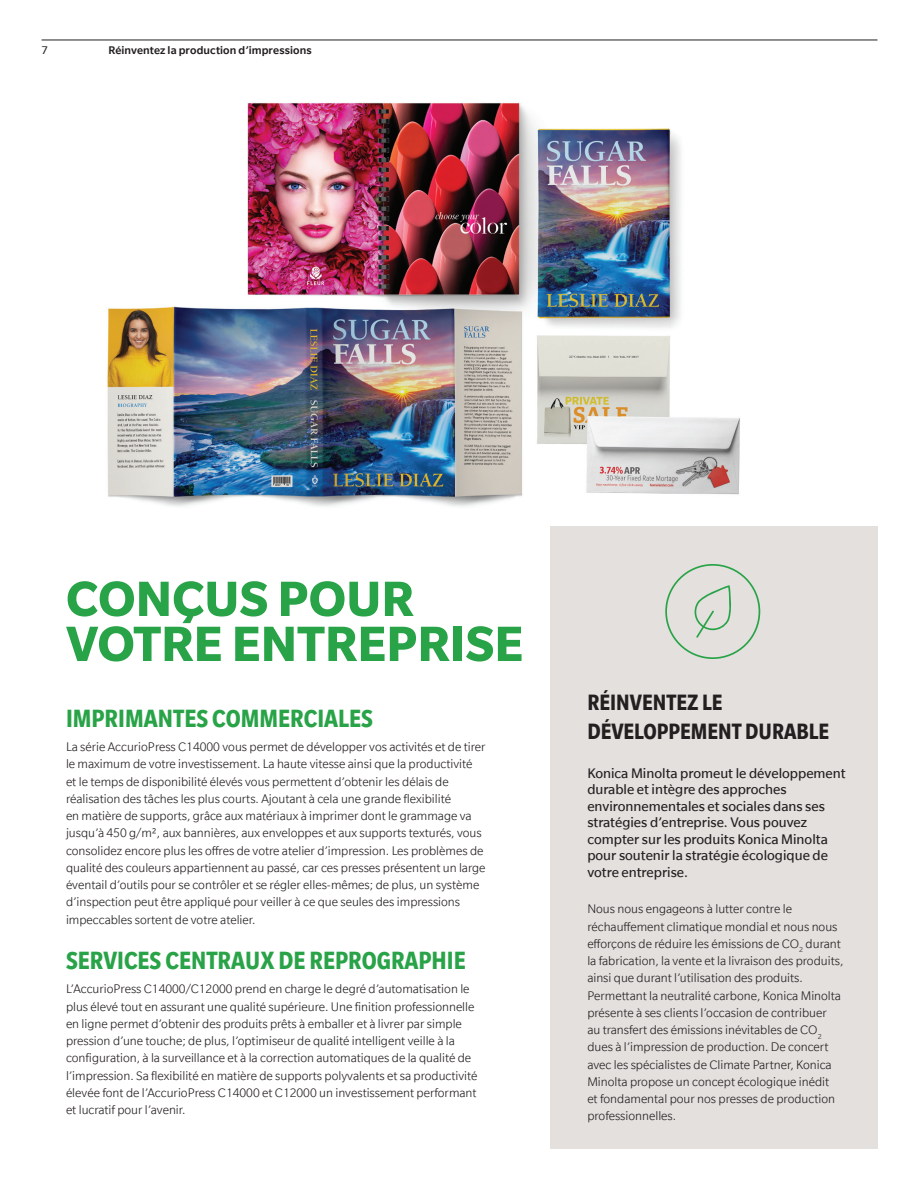
<style>
.page{position:relative;width:918px;height:1188px;background:#fff}
.page>*{position:absolute;margin:0;border:0;box-sizing:border-box;transform-origin:0 0}
.Headline_36_30{font:700 54px/45px "Slate";color:#29a347}
.Headline_Subhead_18{font:700 condensed 27px "Slate";color:#29a347}
.Headline_Subhead_18-2{font:700 condensed 24px/28.8px "Slate";color:#231f20}
.Headline_Subhead_18-3{font:15px/16.5px "Slate";color:#231f20}
.Body_Copy_9_11_5{font:300 13.5px/17.2px "Slate";color:#231f20}
.t1{font:500 12px "Slate";letter-spacing:.01em;color:#231f20}
.t2{font:12px "Slate";color:#231f20}
</style>
<div class="page">
<div style="left:550px;top:526px;width:327px;height:622px;background:#e3e0de"></div>
<img style="left:107px;top:102px;width:633px;height:405px">
<hr style="left:42px;top:40px;width:835px;height:1px;background:#231f20">
<svg style="left:665px;top:564px;width:95px;height:95px"></svg>
<p class="t2" style="left:42px;top:44px;width:8px">7</p>
<p class="t1" style="left:108px;top:44px;width:205px">Réinventez la production d’impressions</p>
<p class="Headline_36_30" style="left:66px;top:576px;width:459px">CONÇUS POUR<br>VOTRE ENTREPRISE</p>
<p class="Headline_Subhead_18" style="left:66px;top:704px;width:309px">IMPRIMANTES COMMERCIALES</p>
<p class="Body_Copy_9_11_5" style="left:66px;top:738px;width:421px">La série AccurioPress C14000 vous permet de développer vos activités et de tirer le maximum de votre investissement. La haute vitesse ainsi que la productivité et le temps de disponibilité élevés vous permettent d’obtenir les délais de réalisation des tâches les plus courts. Ajoutant à cela une grande flexibilité<br>en matière de supports, grâce aux matériaux à imprimer dont le grammage va jusqu’à 450 g/m², aux bannières, aux enveloppes et aux supports texturés, vous consolidez encore plus les offres de votre atelier d’impression. Les problèmes de qualité des couleurs appartiennent au passé, car ces presses présentent un large éventail d’outils pour se contrôler et se régler elles-mêmes; de plus, un système d’inspection peut être appliqué pour veiller à ce que seules des impressions impeccables sortent de votre atelier.</p>
<p class="Headline_Subhead_18" style="left:66px;top:946px;width:401px">SERVICES CENTRAUX DE REPROGRAPHIE</p>
<p class="Body_Copy_9_11_5" style="left:66px;top:980px;width:413px">L’AccurioPress C14000/C12000 prend en charge le degré d’automatisation le plus élevé tout en assurant une qualité supérieure. Une finition professionnelle en ligne permet d’obtenir des produits prêts à emballer et à livrer par simple pression d’une touche; de plus, l’optimiseur de qualité intelligent veille à la configuration, à la surveillance et à la correction automatiques de la qualité de l’impression. Sa flexibilité en matière de supports polyvalents et sa productivité élevée font de l’AccurioPress C14000 et C12000 un investissement performant et lucratif pour l’avenir.</p>
<p class="Headline_Subhead_18-2" style="left:587px;top:688px;width:243px">RÉINVENTEZ LE<br>DÉVELOPPEMENT DURABLE</p>
<p class="Headline_Subhead_18-3" style="left:587px;top:764px;width:260px">Konica Minolta promeut le développement durable et intègre des approches environnementales et sociales dans ses stratégies d’entreprise. Vous pouvez compter sur les produits Konica Minolta pour soutenir la stratégie écologique de votre entreprise.</p>
<p class="Body_Copy_9_11_5" style="left:587px;top:900px;width:258px">Nous nous engageons à lutter contre le réchauffement climatique mondial et nous nous efforçons de réduire les émissions de CO<sub>2</sub> durant la fabrication, la vente et la livraison des produits, ainsi que durant l’utilisation des produits.<br>Permettant la neutralité carbone, Konica Minolta présente à ses clients l’occasion de contribuer<br>au transfert des émissions inévitables de CO<sub>2 </sub>dues à l’impression de production. De concert avec les spécialistes de Climate Partner, Konica Minolta propose un concept écologique inédit<br>et fondamental pour nos presses de production professionnelles.</p>
</div>
